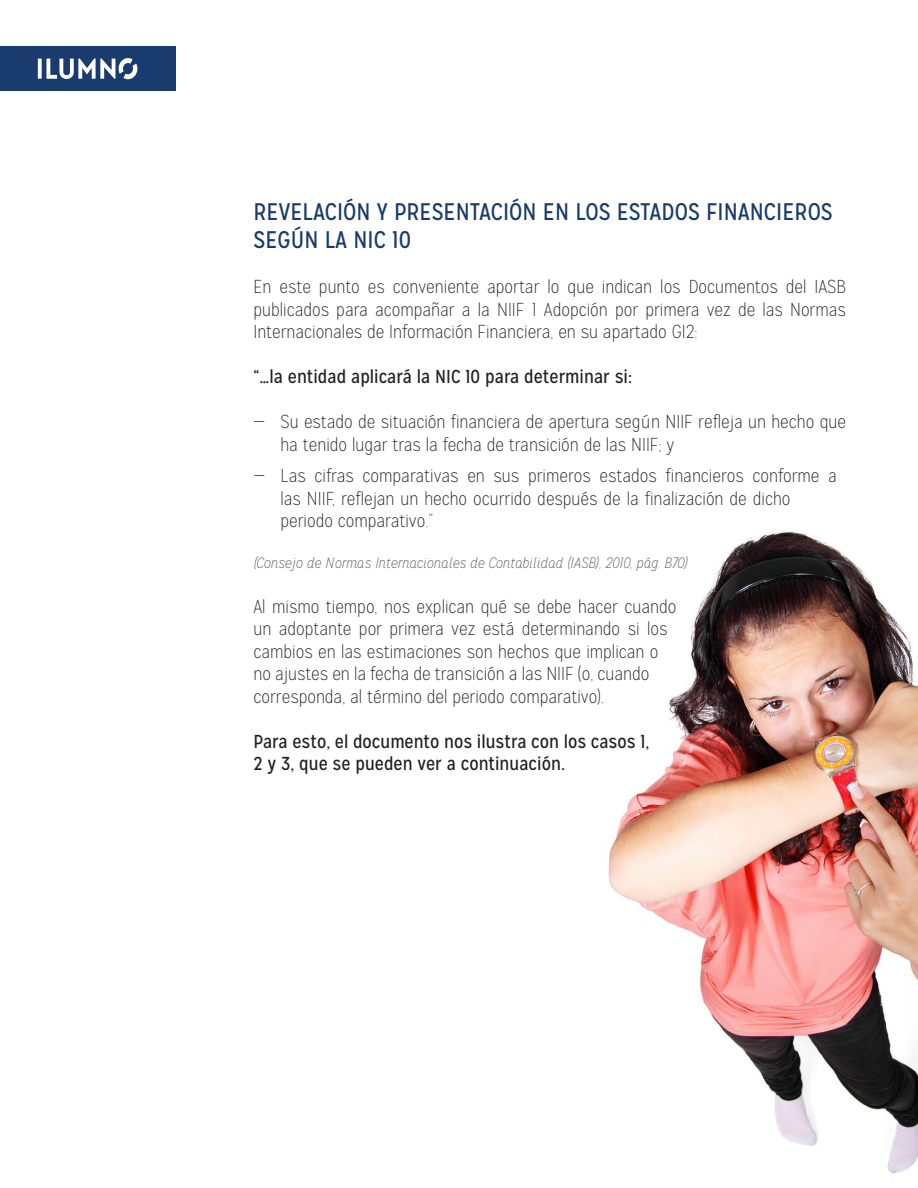
<style>
.page{position:relative;width:918px;height:1188px;background:#fff}
.page>*{position:absolute;margin:0;border:0;box-sizing:border-box;transform-origin:0 0}
.t1{font:24px/28.8px "Mission Gothic";color:#193b6d}
.t2{font:100 18.75px/22.5px "Mission Gothic";color:#231f20}
.t3{font:18.75px/22.5px "Mission Gothic";color:#231f20}
.t4{font:italic 100 15px "Mission Gothic";color:#57585a}
</style>
<div class="page">
<div style="left:0;top:46px;width:175px;height:45px;background:#193b6d"></div>
<svg style="left:38px;top:58px;width:99px;height:21px"></svg>
<img style="left:608px;top:531px;width:310px;height:643px">
<p class="t1" style="left:254px;top:197px;width:581px">REVELACIÓN Y PRESENTACIÓN EN LOS ESTADOS FINANCIEROS<br>SEGÚN LA NIC 10</p>
<p class="t2" style="left:254px;top:276px;width:594px;text-align:justify">En este punto es conveniente aportar lo que indican los Documentos del IASB publicados para acompañar a la NIIF 1 Adopción por primera vez de las Normas Internacionales de Información Financiera, en su apartado GI2:</p>
<p class="t3" style="left:254px;top:366px;width:380px">“…la entidad aplicará la NIC 10 para determinar si:</p>
<p class="t2" style="left:280px;top:411px;width:567px;text-indent:-27px">— Su estado de situación financiera de apertura según NIIF refleja un hecho que ha tenido lugar tras la fecha de transición de las NIIF; y</p>
<p class="t2" style="left:280px;top:465px;width:558px;text-indent:-27px">— Las cifras comparativas en sus primeros estados financieros conforme a las NIIF, reflejan un hecho ocurrido después de la finalización de dicho periodo comparativo.”</p>
<p class="t4" style="left:254px;top:554px;width:436px">(Consejo de Normas Internacionales de Contabilidad (IASB), 2010, pág. B70)</p>
<p class="t2" style="left:254px;top:595px;width:424px">Al mismo tiempo, nos explican qué se debe hacer cuando un adoptante por primera vez está determinando si los cambios en las estimaciones son hechos que implican o no ajustes en la fecha de transición a las NIIF (o, cuando corresponda, al término del periodo comparativo).</p>
<p class="t3" style="left:254px;top:730px;width:398px">Para esto, el documento nos ilustra con los casos 1,<br>2 y 3, que se pueden ver a continuación.</p>
</div>
